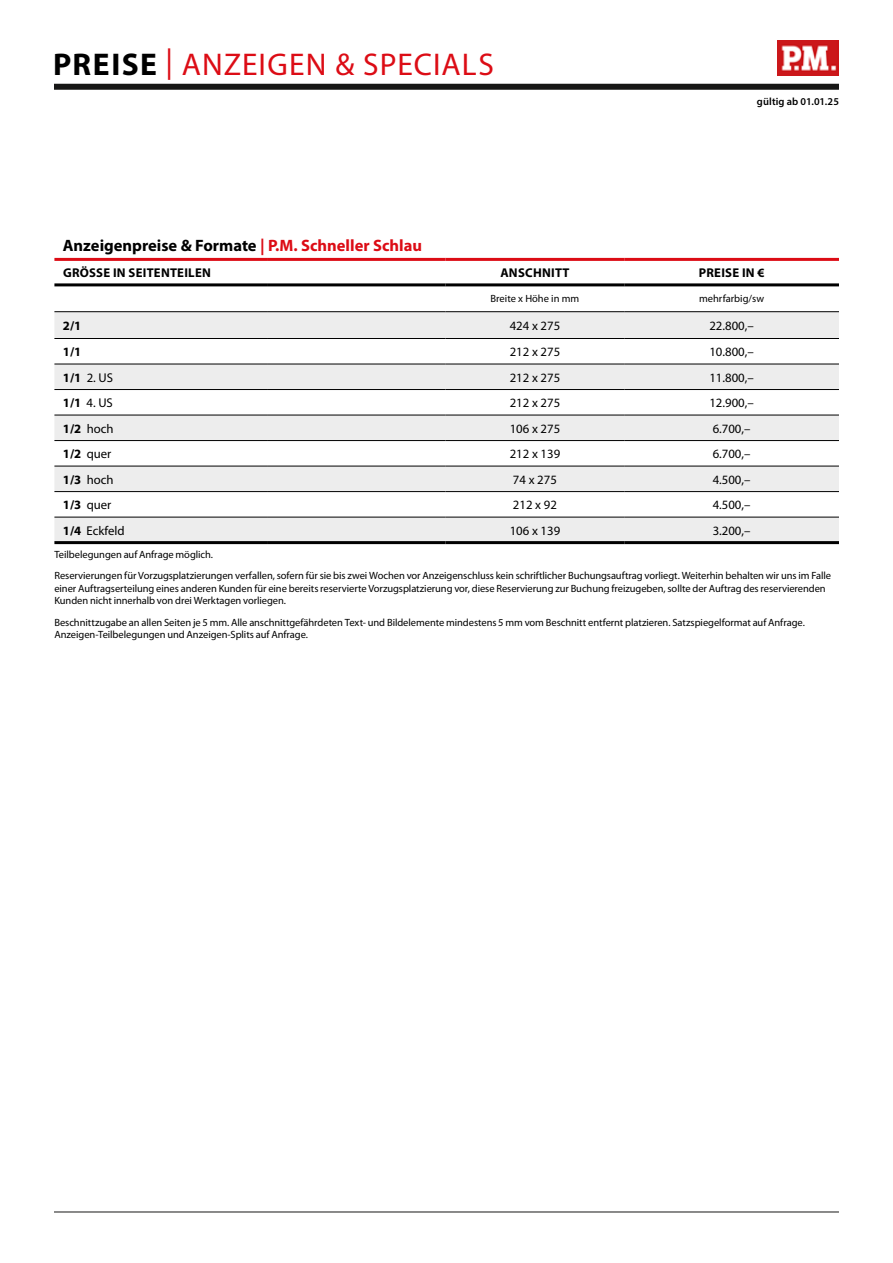
<style>
.page{position:relative;width:893px;height:1263px;background:#fff}
.page>*{position:absolute;margin:0;border:0;box-sizing:border-box;transform-origin:0 0}
.t1{font:31.5px "Myriad Pro";letter-spacing:.03em;color:#dc0c15}
.t2{font:700 16.5px "Myriad Pro";color:#000}
.t3{font:12.75px "Myriad Pro";color:#000}
.t4{font:700 12.75px "Myriad Pro";letter-spacing:.02em;color:#000}
.t5{font:10.5px/12.8px "Myriad Pro";letter-spacing:-.005em;color:#000}
.t6{font:600 10.5px "Myriad Pro";letter-spacing:.015em;color:#000}
.s1{font-weight:700;color:#000}
.s2{color:#dc0c15}
.s3{font-weight:700}
</style>
<div class="page">
<div style="left:54px;top:84px;width:785px;height:6px;background:#171716"></div>
<hr style="left:54px;top:1212px;width:785px;height:1px;background:#171716">
<div style="left:54px;top:312px;width:785px;height:26px;background:#ededed"></div>
<svg style="left:54px;top:363px;width:785px;height:154px;fill:#ededed"></svg>
<div style="left:54px;top:518px;width:785px;height:23px;background:#ededed"></div>
<hr style="left:54px;top:258px;width:213px;height:3px;background:#dc0c15">
<hr style="left:267px;top:258px;width:179px;height:3px;background:#dc0c15">
<hr style="left:446px;top:258px;width:178px;height:3px;background:#dc0c15">
<hr style="left:624px;top:258px;width:215px;height:3px;background:#dc0c15">
<hr style="left:54px;top:283px;width:213px;height:3px;background:#000">
<hr style="left:267px;top:283px;width:179px;height:3px;background:#000">
<hr style="left:446px;top:283px;width:178px;height:3px;background:#000">
<hr style="left:624px;top:283px;width:215px;height:3px;background:#000">
<hr style="left:54px;top:517px;width:213px;height:1px;background:#000">
<hr style="left:267px;top:517px;width:179px;height:1px;background:#000">
<hr style="left:446px;top:517px;width:178px;height:1px;background:#000">
<hr style="left:624px;top:517px;width:215px;height:1px;background:#000">
<hr style="left:54px;top:491px;width:213px;height:1px;background:#000">
<hr style="left:267px;top:491px;width:179px;height:1px;background:#000">
<hr style="left:446px;top:491px;width:178px;height:1px;background:#000">
<hr style="left:624px;top:491px;width:215px;height:1px;background:#000">
<hr style="left:54px;top:466px;width:213px;height:1px;background:#000">
<hr style="left:267px;top:466px;width:179px;height:1px;background:#000">
<hr style="left:446px;top:466px;width:178px;height:1px;background:#000">
<hr style="left:624px;top:466px;width:215px;height:1px;background:#000">
<hr style="left:54px;top:440px;width:213px;height:1px;background:#000">
<hr style="left:267px;top:440px;width:179px;height:1px;background:#000">
<hr style="left:446px;top:440px;width:178px;height:1px;background:#000">
<hr style="left:624px;top:440px;width:215px;height:1px;background:#000">
<hr style="left:54px;top:415px;width:213px;height:1px;background:#000">
<hr style="left:267px;top:415px;width:179px;height:1px;background:#000">
<hr style="left:446px;top:415px;width:178px;height:1px;background:#000">
<hr style="left:624px;top:415px;width:215px;height:1px;background:#000">
<hr style="left:54px;top:364px;width:213px;height:1px;background:#000">
<hr style="left:267px;top:364px;width:179px;height:1px;background:#000">
<hr style="left:446px;top:364px;width:178px;height:1px;background:#000">
<hr style="left:624px;top:364px;width:215px;height:1px;background:#000">
<hr style="left:54px;top:389px;width:213px;height:1px;background:#000">
<hr style="left:267px;top:389px;width:179px;height:1px;background:#000">
<hr style="left:446px;top:389px;width:178px;height:1px;background:#000">
<hr style="left:624px;top:389px;width:215px;height:1px;background:#000">
<hr style="left:54px;top:311px;width:213px;height:1px;background:#000">
<hr style="left:267px;top:311px;width:179px;height:1px;background:#000">
<hr style="left:446px;top:311px;width:178px;height:1px;background:#000">
<hr style="left:624px;top:311px;width:215px;height:1px;background:#000">
<hr style="left:54px;top:338px;width:213px;height:1px;background:#000">
<hr style="left:267px;top:338px;width:179px;height:1px;background:#000">
<hr style="left:446px;top:338px;width:178px;height:1px;background:#000">
<hr style="left:624px;top:338px;width:215px;height:1px;background:#000">
<hr style="left:54px;top:541px;width:213px;height:3px;background:#000">
<hr style="left:267px;top:541px;width:179px;height:3px;background:#000">
<hr style="left:446px;top:541px;width:178px;height:3px;background:#000">
<hr style="left:624px;top:541px;width:215px;height:3px;background:#000">
<img style="left:778px;top:40px;width:61px;height:35px">
<h1 class="t1" style="left:53px;top:45px;width:442px"><span class="s1">PREISE</span> | ANZEIGEN &amp; SPECIALS</h1>
<p class="t6" style="left:757px;top:95px;width:84px">gültig ab 01.01.25</p>
<h2 class="t2" style="left:63px;top:235px;width:361px">Anzeigenpreise &amp; Formate <span class="s2">| P.M. Schneller Schlau</span></h2>
<p class="t4" style="left:63px;top:264px;width:149px">GRÖSSE IN SEITENTEILEN</p>
<p class="t4" style="left:500px;top:264px;width:71px">ANSCHNITT</p>
<p class="t4" style="left:699px;top:264px;width:67px">PREISE IN €</p>
<p class="t5" style="left:491px;top:292px;width:90px">Breite x Höhe in mm</p>
<p class="t5" style="left:699px;top:292px;width:66px">mehrfarbig/sw</p>
<p class="t4" style="left:63px;top:317px;width:20px">2/1</p>
<p class="t3" style="left:510px;top:318px;width:52px">424 x 275</p>
<p class="t3" style="left:709px;top:318px;width:46px">22.800,–</p>
<p class="t4" style="left:63px;top:343px;width:20px">1/1</p>
<p class="t3" style="left:510px;top:344px;width:52px">212 x 275</p>
<p class="t3" style="left:709px;top:344px;width:46px">10.800,–</p>
<p class="t3" style="left:63px;top:369px;width:52px"><span class="s3">1/1</span> 2. US</p>
<p class="t3" style="left:510px;top:369px;width:52px">212 x 275</p>
<p class="t3" style="left:709px;top:369px;width:46px">11.800,–</p>
<p class="t3" style="left:63px;top:395px;width:51px"><span class="s3">1/1</span> 4. US</p>
<p class="t3" style="left:510px;top:395px;width:52px">212 x 275</p>
<p class="t3" style="left:709px;top:395px;width:46px">12.900,–</p>
<p class="t3" style="left:63px;top:420px;width:52px"><span class="s3">1/2</span> hoch</p>
<p class="t3" style="left:510px;top:420px;width:52px">106 x 275</p>
<p class="t3" style="left:713px;top:420px;width:39px">6.700,–</p>
<p class="t3" style="left:63px;top:446px;width:50px"><span class="s3">1/2</span> quer</p>
<p class="t3" style="left:510px;top:446px;width:52px">212 x 139</p>
<p class="t3" style="left:713px;top:446px;width:39px">6.700,–</p>
<p class="t3" style="left:63px;top:471px;width:52px"><span class="s3">1/3</span> hoch</p>
<p class="t3" style="left:513px;top:471px;width:46px">74 x 275</p>
<p class="t3" style="left:713px;top:471px;width:39px">4.500,–</p>
<p class="t3" style="left:63px;top:497px;width:50px"><span class="s3">1/3</span> quer</p>
<p class="t3" style="left:513px;top:497px;width:46px">212 x 92</p>
<p class="t3" style="left:713px;top:497px;width:39px">4.500,–</p>
<p class="t3" style="left:63px;top:522px;width:63px"><span class="s3">1/4</span> Eckfeld</p>
<p class="t3" style="left:510px;top:522px;width:52px">106 x 139</p>
<p class="t3" style="left:713px;top:522px;width:39px">3.200,–</p>
<p class="t5" style="left:54px;top:543px;width:778px;line-height:21.3px">Teilbelegungen auf Anfrage möglich.<br>Reservierungen für Vorzugsplatzierungen verfallen, sofern für sie bis zwei Wochen vor Anzeigenschluss kein schriftlicher Buchungsauftrag vorliegt. Weiterhin behalten wir uns im Falle</p>
<p class="t5" style="left:54px;top:582px;width:773px">einer Auftragserteilung eines anderen Kunden für eine bereits reservierte Vorzugsplatzierung vor, diese Reservierung zur Buchung freizugeben, sollte der Auftrag des reservierenden<br>Kunden nicht innerhalb von drei Werktagen vorliegen.</p>
<p class="t5" style="left:54px;top:616px;width:752px">Beschnittzugabe an allen Seiten je 5 mm. Alle anschnittgefährdeten Text- und Bildelemente mindestens 5 mm vom Beschnitt entfernt platzieren. Satzspiegelformat auf Anfrage.<br>Anzeigen-Teilbelegungen und Anzeigen-Splits auf Anfrage.</p>
</div>
